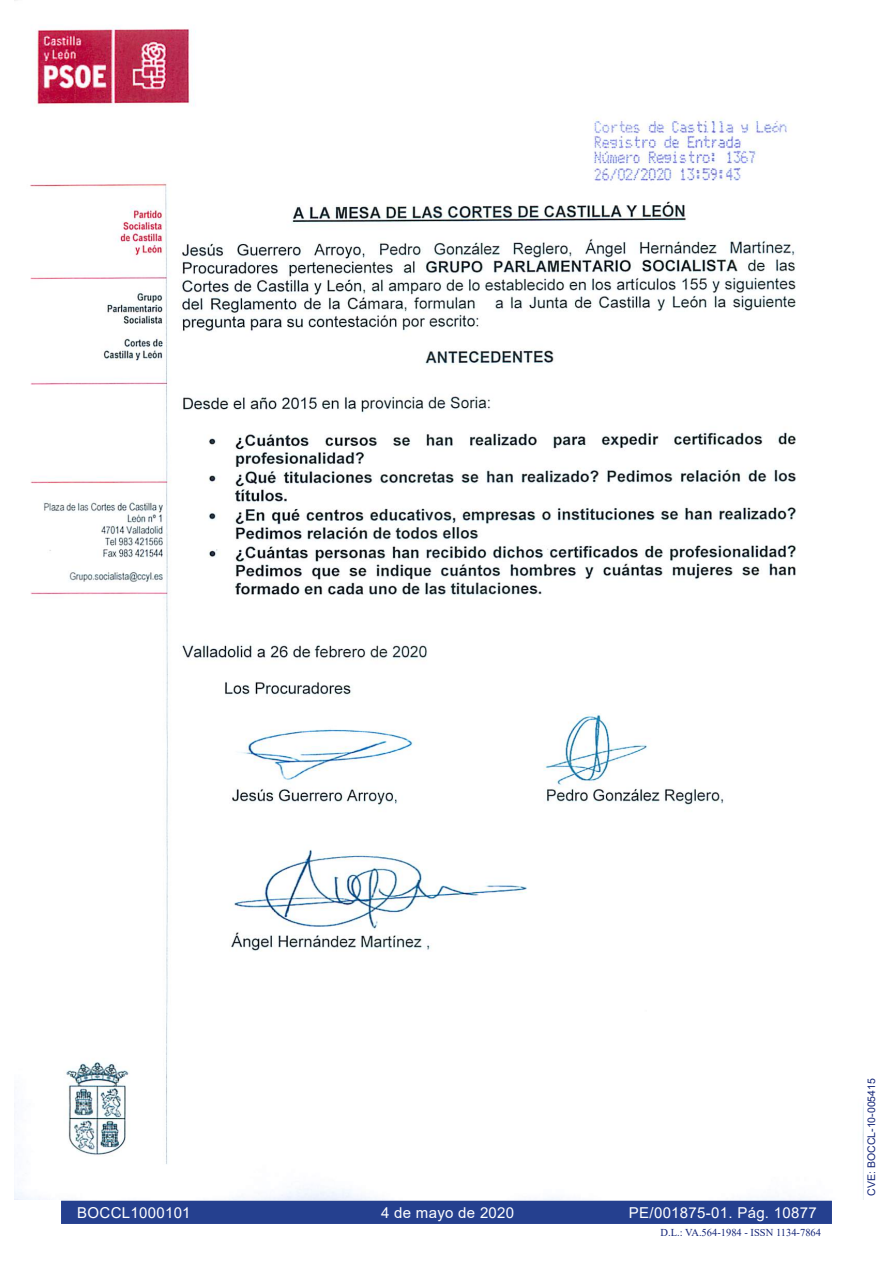
<style>
.page{position:relative;width:893px;height:1263px;background:#fff}
.page>*{position:absolute;margin:0;border:0;box-sizing:border-box;transform-origin:0 0}
.E_CVE{font:15px "Arial";letter-spacing:.02em;color:#fff}
.t1{font:10.5px "Times New Roman";color:#132477}
.t2{font:10.5px "Arial";color:#132477}
</style>
<div class="page">
<div style="left:60px;top:1200px;width:773px;height:25px;background:#25408f"></div>
<div style="left:60px;top:1199px;width:773px;height:26px;border:2px solid #fff"></div>
<img style="left:15px;top:0;width:848px;height:1200px">
<p class="E_CVE" style="left:77px;top:1202px;width:115px">BOCCL1000101</p>
<p class="E_CVE" style="left:381px;top:1202px;width:135px">4 de mayo de 2020</p>
<p class="E_CVE" style="left:629px;top:1202px;width:189px">PE/001875-01. Pág. 10877</p>
<p class="t1" style="left:661px;top:1225px;width:162px">D.L.: VA.564-1984 - ISSN 1134-7864</p>
<p class="t2" style="left:864px;top:1195px;width:119px;rotate:-90deg">CVE: BOCCL-10-005415</p>
</div>
